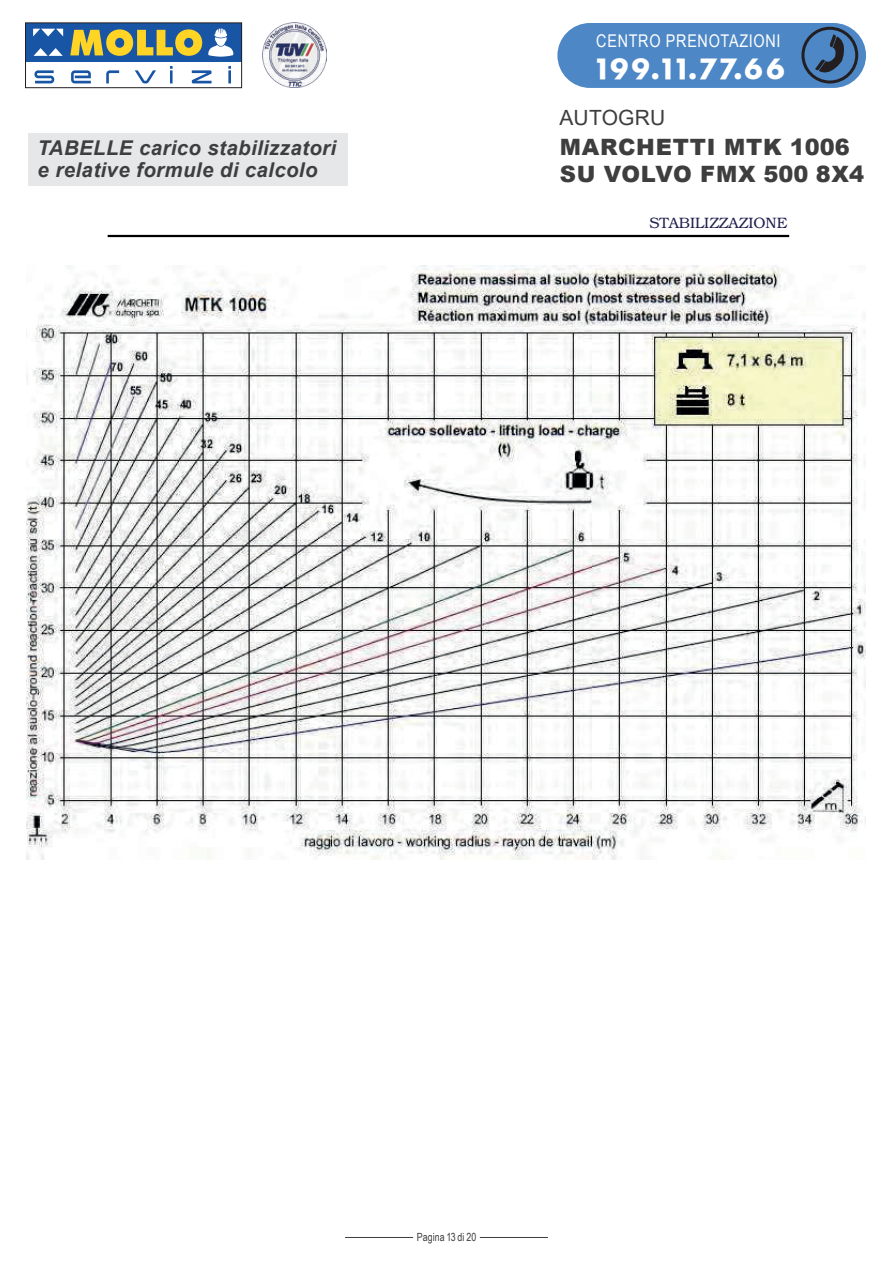
<style>
.page{position:relative;width:893px;height:1263px;background:#fff}
.page>*{position:absolute;margin:0;border:0;box-sizing:border-box;transform-origin:0 0}
.t1{font:27.3px "Futura ICG Bold";color:#fff}
.t2{font:900 22.5px/27.6px "Arial";letter-spacing:.035em;color:#3e3e3f}
.t3{font:21px "Arial";letter-spacing:.01em;color:#3e3e3f}
.t4{font:italic 700 20.4px/22.5px "Arial";letter-spacing:.02em;color:#3e3e3f}
.t5{font:17.55px "Arial Narrow";letter-spacing:.04em;color:#fff}
.t6{font:300 15px "Bookman";color:#1f1f50}
.t7{font:11.25px "Arial Narrow";letter-spacing:.01em;color:#3e3e3f;scale:.96 1}
</style>
<div class="page">
<img style="left:262px;top:23px;width:65px;height:64px">
<div style="left:26px;top:23px;width:215px;height:39px;background:#1855a4"></div>
<svg style="left:34px;top:70px;width:20px;height:13px"></svg>
<svg style="left:71px;top:70px;width:20px;height:13px"></svg>
<svg style="left:106px;top:70px;width:13px;height:13px"></svg>
<svg style="left:135px;top:70px;width:21px;height:13px"></svg>
<svg style="left:170px;top:66px;width:3px;height:17px"></svg>
<svg style="left:192px;top:70px;width:20px;height:13px"></svg>
<svg style="left:228px;top:66px;width:3px;height:17px"></svg>
<svg style="left:70px;top:29px;width:132px;height:27px"></svg>
<svg style="left:34px;top:48px;width:29px;height:8px"></svg>
<svg style="left:33px;top:29px;width:30px;height:7px"></svg>
<svg style="left:208px;top:29px;width:25px;height:28px"></svg>
<div style="left:25px;top:23px;width:217px;height:65px;border:1px solid #231f20"></div>
<div style="left:557px;top:22px;width:310px;height:67px;background:#4d87c6;border-radius:33px"></div>
<div style="left:556px;top:22px;width:311px;height:67px;border:1px solid #fff;border-radius:33px"></div>
<svg style="left:815px;top:34px;width:34px;height:44px"></svg>
<div style="left:801px;top:27px;width:57px;height:57px;border:3px solid #231f20;border-radius:50%"></div>
<hr style="left:345px;top:1237px;width:68px;height:1px;background:#3e3e3f">
<hr style="left:480px;top:1237px;width:68px;height:1px;background:#3e3e3f">
<div style="left:29px;top:133px;width:319px;height:53px;background:#e6e7e9"></div>
<hr style="left:108px;top:235px;width:681px;height:2px;background:#000002">
<img style="left:26px;top:265px;width:839px;height:594px">
<p class="t4" style="left:38px;top:137px;width:300px">TABELLE carico stabilizzatori e relative formule di calcolo</p>
<p class="t5" style="left:596px;top:28px;width:186px">CENTRO PRENOTAZIONI</p>
<h1 class="t1" style="left:591px;top:50px;width:196px">199.11.77.66</h1>
<p class="t3" style="left:559px;top:103px;width:107px">AUTOGRU</p>
<p class="t2" style="left:560px;top:132px;width:306px">MARCHETTI MTK 1006<br>SU VOLVO FMX 500 8X4</p>
<p class="t6" style="left:649px;top:214px;width:140px">STABILIZZAZIONE</p>
<p class="t7" style="left:417px;top:1229px;width:64px">Pagina 13 di 20</p>
</div>
